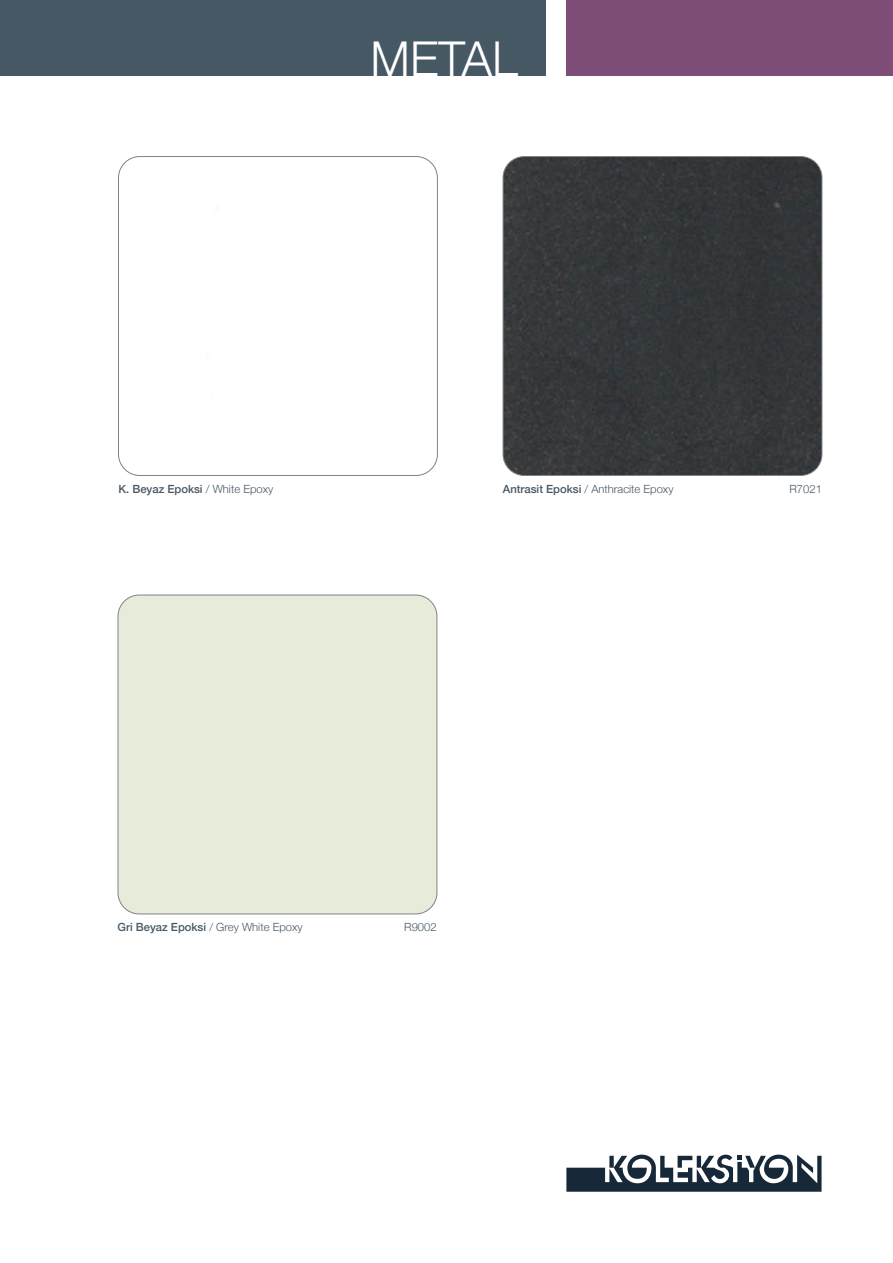
<style>
.page{position:relative;width:893px;height:1263px;background:#fff}
.page>*{position:absolute;margin:0;border:0;box-sizing:border-box;transform-origin:0 0}
.t1{font:300 48px "Helvetica Neue";color:#fff}
.t2{font:300 11.25px "Helvetica Neue";color:#475865}
.t3{font:500 11.25px "Helvetica Neue";color:#475865}
.s1{font-weight:300}
.s2{font-weight:500}
</style>
<div class="page">
<div style="left:0;top:0;width:545px;height:76px;background:#475865"></div>
<div style="left:566px;top:0;width:327px;height:76px;background:#7e4d78"></div>
<svg style="left:566px;top:1154px;width:255px;height:38px"></svg>
<div style="left:503px;top:158px;width:319px;height:316px;background:#34373a"></div>
<div style="left:503px;top:156px;width:319px;height:320px;border:1px solid #808285;border-radius:21px"></div>
<div style="left:118px;top:156px;width:320px;height:320px;border:1px solid #808285;border-radius:21px"></div>
<div style="left:118px;top:595px;width:319px;height:319px;border:1px solid #808285;border-radius:21px"></div>
<p class="t1" style="left:371px;top:20px;width:149px">METAL</p>
<p class="t3" style="left:118px;top:480px;width:156px">K. Beyaz Epoksi <span class="s1">/ White Epoxy</span></p>
<p class="t2" style="left:503px;top:480px;width:172px"><span class="s2">Antrasit Epoksi</span> / Anthracite Epoxy</p>
<p class="t2" style="left:789px;top:479px;width:34px">R7021</p>
<p class="t2" style="left:118px;top:918px;width:187px"><span class="s2">Gri Beyaz Epoksi</span> / Grey White Epoxy</p>
<p class="t2" style="left:404px;top:918px;width:34px">R9002</p>
</div>
